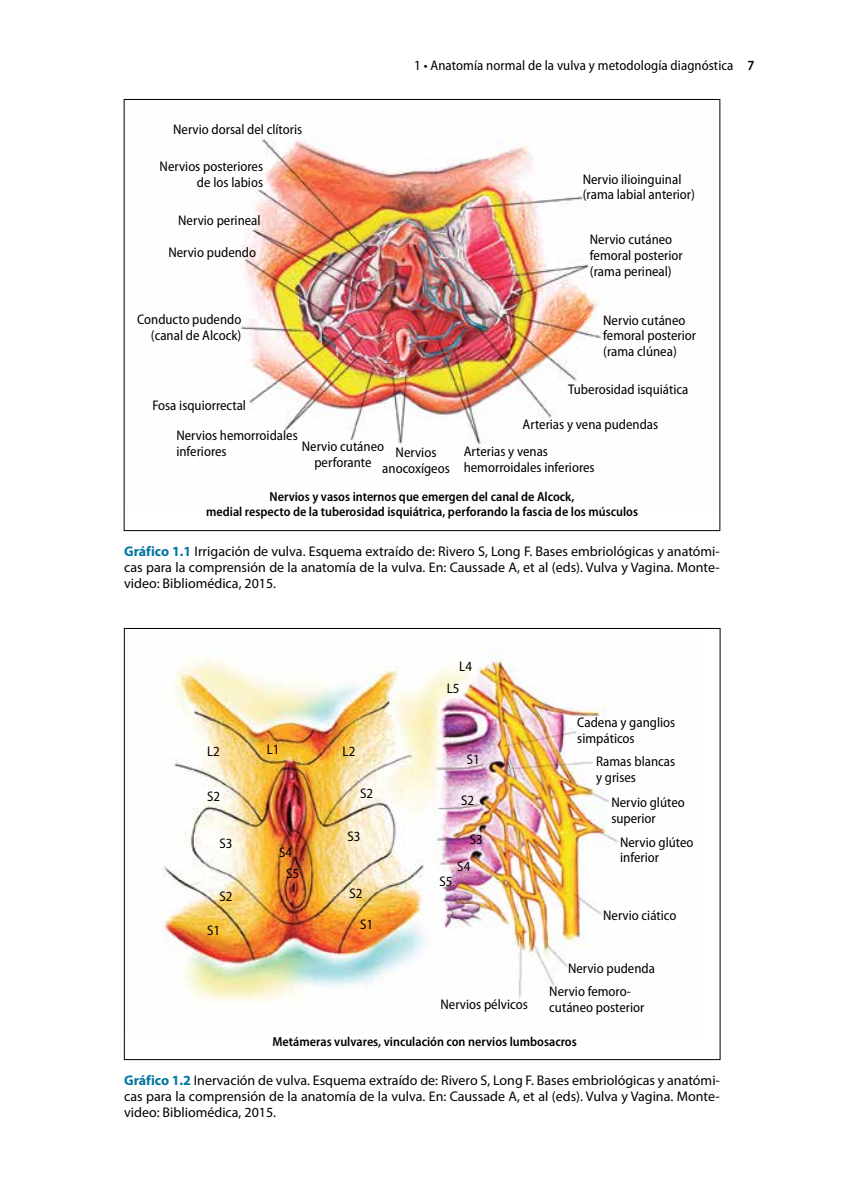
<style>
.page{position:relative;width:844px;height:1191px;background:#fff}
.page>*{position:absolute;margin:0;border:0;box-sizing:border-box;transform-origin:0 0}
.t1{font:semi-condensed 14px/15.8px "Myriad Pro";color:#000}
.t2{font:14px/15.8px "Myriad Pro";color:#000;text-align:justify}
.t3{font:600 semi-condensed 13.12px/14.9px "Myriad Pro";color:#000;text-align:center}
.s1{font-weight:600}
.s2{font-weight:700;color:#0076a2}
</style>
<div class="page">
<img style="left:235px;top:139px;width:373px;height:311px">
<img style="left:162px;top:647px;width:457px;height:356px">
<p class="t1" style="left:173px;top:122px;width:130px">Nervio dorsal del clítoris</p>
<p class="t1" style="left:160px;top:159px;width:105px;text-align:right">Nervios posteriores de los labios</p>
<p class="t1" style="left:178px;top:213px;width:84px">Nervio perineal</p>
<p class="t1" style="left:168px;top:245px;width:89px">Nervio pudendo</p>
<p class="t1" style="left:137px;top:312px;width:106px;text-align:right">Conducto pudendo (canal de Alcock)</p>
<p class="t1" style="left:414px;top:58px;width:342px">1 • Anatomía normal de la vulva y metodología diagnóstica <span class="s1">7</span></p>
<p class="t1" style="left:582px;top:171px;width:114px">Nervio ilioinguinal (rama labial anterior)</p>
<p class="t1" style="left:589px;top:232px;width:94px">Nervio cutáneo femoral posterior (rama perineal)</p>
<p class="t1" style="left:603px;top:312px;width:94px">Nervio cutáneo femoral posterior (rama clúnea)</p>
<p class="t1" style="left:568px;top:381px;width:122px">Tuberosidad isquiática</p>
<p class="t1" style="left:176px;top:390px;width:123px;line-height:30.1px;text-indent:-24px">Fosa isquiorrectal<br>Nervios hemorroidales</p>
<p class="t1" style="left:176px;top:443px;width:52px">inferiores</p>
<p class="t1" style="left:302px;top:439px;width:84px;text-align:center">Nervio cutáneo perforante</p>
<p class="t1" style="left:382px;top:445px;width:69px;text-align:center">Nervios anocoxígeos</p>
<p class="t1" style="left:463px;top:444px;width:132px">Arterias y venas hemorroidales inferiores</p>
<p class="t1" style="left:522px;top:416px;width:137px">Arterias y vena pudendas</p>
<p class="t3" style="left:206px;top:489px;width:433px">Nervios y vasos internos que emergen del canal de Alcock,<br>medial respecto de la tuberosidad isquiátrica, perforando la fascia de los músculos</p>
<p class="t2" style="left:124px;top:543px;width:597px"><span class="s2">Gráfico 1.1</span> Irrigación de vulva. Esquema extraído de: Rivero S, Long F. Bases embriológicas y anatómi&shy;cas para la comprensión de la anatomía de la vulva. En: Caussade A, et al (eds). Vulva y Vagina. Monte&shy;video: Bibliomédica, 2015.</p>
<p class="t1" style="left:207px;top:744px;width:14px">L2</p>
<p class="t1" style="left:207px;top:789px;width:14px">S2</p>
<p class="t1" style="left:219px;top:835px;width:14px">S3</p>
<p class="t1" style="left:219px;top:889px;width:14px">S2</p>
<p class="t1" style="left:207px;top:922px;width:14px">S1</p>
<p class="t1" style="left:266px;top:742px;width:14px">L1</p>
<p class="t1" style="left:279px;top:842px;width:22px;line-height:20.7px;text-align:center">S4<br>S5</p>
<p class="t1" style="left:342px;top:744px;width:14px">L2</p>
<p class="t1" style="left:360px;top:786px;width:14px">S2</p>
<p class="t1" style="left:347px;top:828px;width:14px">S3</p>
<p class="t1" style="left:349px;top:886px;width:14px">S2</p>
<p class="t1" style="left:360px;top:917px;width:14px">S1</p>
<p class="t1" style="left:447px;top:655px;width:27px;line-height:21.9px;text-indent:12px">L4<br>L5</p>
<p class="t1" style="left:466px;top:751px;width:14px">S1</p>
<p class="t1" style="left:461px;top:792px;width:14px">S2</p>
<p class="t1" style="left:457px;top:826px;width:27px;line-height:26.6px;text-indent:12px">S3<br>S4</p>
<p class="t1" style="left:439px;top:873px;width:14px">S5</p>
<p class="t1" style="left:577px;top:715px;width:99px">Cadena y ganglios simpáticos</p>
<p class="t1" style="left:596px;top:754px;width:81px">Ramas blancas y grises</p>
<p class="t1" style="left:611px;top:794px;width:75px">Nervio glúteo superior</p>
<p class="t1" style="left:620px;top:834px;width:75px">Nervio glúteo inferior</p>
<p class="t1" style="left:603px;top:908px;width:75px">Nervio ciático</p>
<p class="t1" style="left:549px;top:957px;width:107px;line-height:23.3px;text-indent:19px">Nervio pudenda<br>Nervio femoro-</p>
<p class="t1" style="left:440px;top:996px;width:89px">Nervios pélvicos</p>
<p class="t1" style="left:549px;top:999px;width:97px">cutáneo posterior</p>
<p class="t3" style="left:272px;top:1034px;width:305px">Metámeras vulvares, vinculación con nervios lumbosacros</p>
<p class="t2" style="left:124px;top:1072px;width:597px"><span class="s2">Gráfico 1.2</span> Inervación de vulva. Esquema extraído de: Rivero S, Long F. Bases embriológicas y anatómi&shy;cas para la comprensión de la anatomía de la vulva. En: Caussade A, et al (eds). Vulva y Vagina. Monte&shy;video: Bibliomédica, 2015.</p>
</div>
